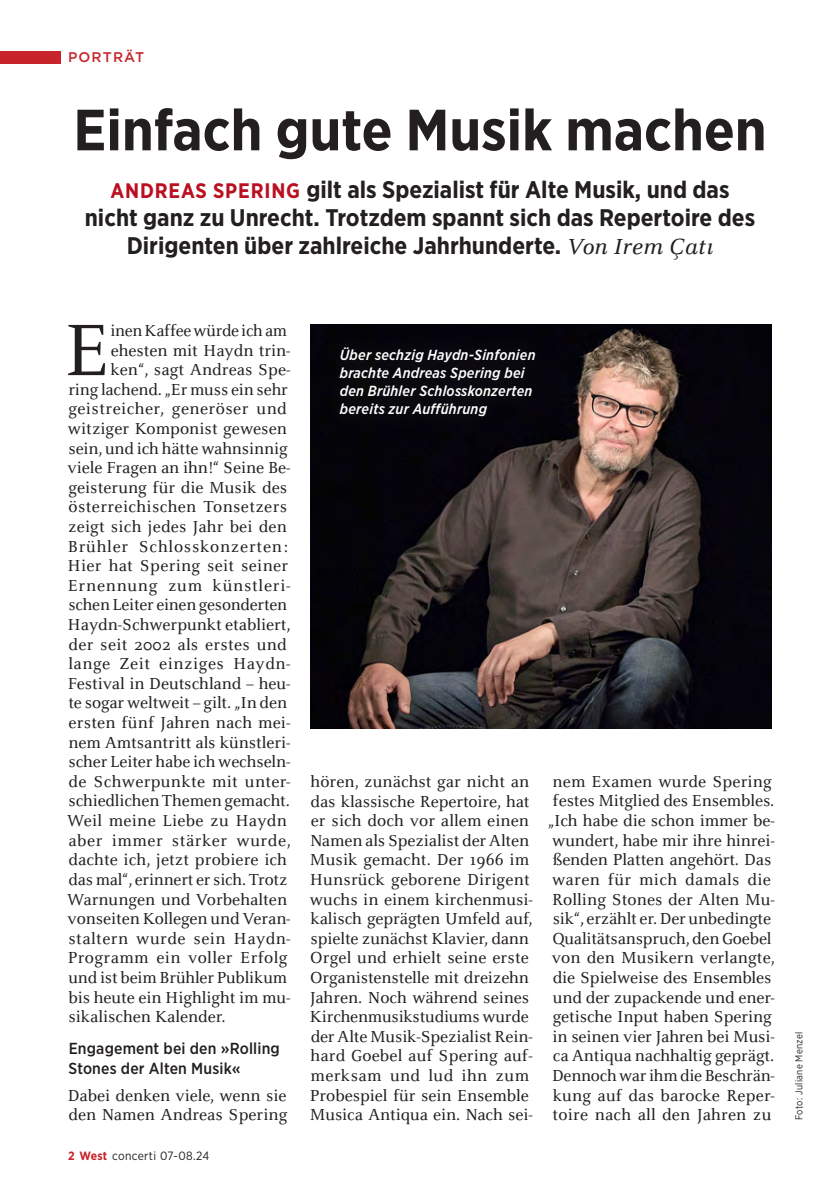
<style>
.page{position:relative;width:840px;height:1191px;background:#fff}
.page>*{position:absolute;margin:0;border:0;box-sizing:border-box;transform-origin:0 0}
.t1{font:76.8px "Celeste Small Text";color:#231f20;scale:.94 1}
.t2{font:700 58px "Gotham Narrow";color:#231f20}
.t3{font:700 24px/28px "Gotham Narrow";color:#231f20;text-align:center}
.t4{font:16.8px/19.6px "Celeste Small Text";letter-spacing:-.005em;color:#231f20;scale:.94 1}
.t5{font:16.8px "Celeste Small Text";letter-spacing:-.005em;color:#231f20;scale:.93 1}
.t6{font:16.8px "Celeste Small Text";letter-spacing:.02em;color:#231f20;scale:.94 1}
.t7{font:16.8px "Celeste Small Text";letter-spacing:.03em;color:#231f20;scale:.94 1}
.t8{font:16.8px "Celeste Small Text";letter-spacing:-.005em;color:#231f20;scale:.92 1}
.t9{font:16.8px "Celeste Small Text";letter-spacing:.035em;color:#231f20;scale:.94 1}
.t10{font:16.8px "Celeste Small Text";letter-spacing:.05em;color:#231f20;scale:.94 1}
.t11{font:16.8px "Celeste Small Text";letter-spacing:.025em;color:#231f20;scale:.94 1}
.t12{font:16.8px "Celeste Small Text";letter-spacing:.045em;color:#231f20;scale:.94 1}
.t13{font:16.8px "Celeste Small Text";letter-spacing:.015em;color:#231f20;scale:.94 1}
.t14{font:500 16px/19.6px "Gotham Narrow";letter-spacing:.01em;color:#231f20}
.t15{font:italic 500 14.6px/18px "Gotham Narrow";letter-spacing:.015em;color:#fff}
.t16{font:500 14px "Gotham";letter-spacing:.08em;color:#c8242b}
.t17{font:12px "Gotham Narrow";letter-spacing:.03em;color:#231f20}
.t18{font:10px "Gotham Narrow";letter-spacing:.03em;color:#231f20;scale:.95 1}
.s1{font-size:21px;color:#ba1021}
.s2{font-family:"Celeste Small Text";font-weight:400;font-style:italic;font-size:23px}
.s3{font-weight:700;color:#c8242b}
</style>
<div class="page">
<img style="left:310px;top:325px;width:461px;height:403px">
<div style="left:322px;top:331px;width:230px;height:103px;background:#08070d"></div>
<div style="left:0;top:51px;width:61px;height:12px;background:#c8242b"></div>
<p class="t16" style="left:68px;top:48px;width:78px">PORTRÄT</p>
<p class="t2" style="left:73px;top:93px;width:694px">Einfach gute Musik machen</p>
<p class="t3" style="left:85px;top:175px;width:671px"><span class="s1">ANDREAS SPERING</span> gilt als Spezialist für Alte Musik, und das nicht ganz zu Unrecht. Trotzdem spannt sich das Repertoire des<br>Dirigenten über zahlreiche Jahrhunderte. <span class="s2">Von Irem Çatı</span></p>
<p class="t1" style="left:64px;top:308px;width:51px">E</p>
<p class="t8" style="left:110px;top:321px;width:193px">inen Kaffee würde ich am</p>
<p class="t4" style="left:111px;top:341px;width:193px">ehesten mit Haydn trin-</p>
<p class="t4" style="left:110px;top:360px;width:193px">ken“, sagt Andreas Spe-</p>
<p class="t5" style="left:68px;top:380px;width:237px">ring lachend. „Er muss ein sehr</p>
<p class="t7" style="left:68px;top:400px;width:234px">geistreicher, generöser und</p>
<p class="t4" style="left:68px;top:419px;width:234px">witziger Komponist gewesen</p>
<p class="t5" style="left:68px;top:439px;width:237px">sein, und ich hätte wahnsinnig</p>
<p class="t4" style="left:68px;top:458px;width:239px">viele Fragen an ihn!“ Seine Be-</p>
<p class="t4" style="left:68px;top:478px;width:234px">geisterung für die Musik des</p>
<p class="t6" style="left:69px;top:498px;width:234px">österreichischen Tonsetzers</p>
<p class="t4" style="left:68px;top:517px;width:234px">zeigt sich jedes Jahr bei den</p>
<p class="t10" style="left:68px;top:537px;width:236px">Brühler Schlosskonzerten:</p>
<p class="t6" style="left:68px;top:556px;width:236px">Hier hat Spering seit seiner</p>
<p class="t12" style="left:68px;top:576px;width:238px">Ernennung zum künstleri-</p>
<p class="t8" style="left:68px;top:596px;width:239px">schen Leiter einen gesonderten</p>
<p class="t4" style="left:68px;top:615px;width:239px">Haydn-Schwerpunkt etabliert,</p>
<p class="t6" style="left:68px;top:635px;width:233px">der seit 2002 als erstes und</p>
<p class="t9" style="left:68px;top:654px;width:238px">lange Zeit einziges Haydn-</p>
<p class="t4" style="left:68px;top:674px;width:238px">Festival in Deutschland – heu-</p>
<p class="t4" style="left:68px;top:693px;width:234px">te sogar weltweit – gilt. „In den</p>
<p class="t4" style="left:69px;top:713px;width:237px">ersten fünf Jahren nach mei-</p>
<p class="t4" style="left:68px;top:733px;width:238px">nem Amtsantritt als künstleri-</p>
<p class="t4" style="left:68px;top:752px;width:238px">scher Leiter habe ich wechseln-</p>
<p class="t6" style="left:68px;top:772px;width:238px">de Schwerpunkte mit unter-</p>
<p class="t5" style="left:68px;top:792px;width:239px">schiedlichen Themen gemacht.</p>
<p class="t13" style="left:67px;top:811px;width:235px">Weil meine Liebe zu Haydn</p>
<p class="t9" style="left:68px;top:831px;width:238px">aber immer stärker wurde,</p>
<p class="t4" style="left:68px;top:850px;width:234px">dachte ich, jetzt probiere ich</p>
<p class="t5" style="left:68px;top:870px;width:237px">das mal“, erinnert er sich. Trotz</p>
<p class="t4" style="left:67px;top:889px;width:235px">Warnungen und Vorbehalten</p>
<p class="t4" style="left:68px;top:909px;width:239px">vonseiten Kollegen und Veran-</p>
<p class="t7" style="left:68px;top:929px;width:238px">staltern wurde sein Haydn-</p>
<p class="t11" style="left:68px;top:948px;width:235px">Programm ein voller Erfolg</p>
<p class="t5" style="left:68px;top:968px;width:236px">und ist beim Brühler Publikum</p>
<p class="t4" style="left:68px;top:987px;width:238px">bis heute ein Highlight im mu-</p>
<p class="t4" style="left:68px;top:1007px;width:169px">sikalischen Kalender.</p>
<p class="t14" style="left:68px;top:1038px;width:213px">Engagement bei den »Rolling<br>Stones der Alten Musik«</p>
<p class="t4" style="left:68px;top:1085px;width:235px">Dabei denken viele, wenn sie den Namen Andreas Spering</p>
<p class="t17" style="left:68px;top:1148px;width:143px"><span class="s3">2 West</span> concerti 07-08.24</p>
<p class="t15" style="left:339px;top:346px;width:197px">Über sechzig Haydn-Sinfonien brachte Andreas Spering bei den Brühler Schlosskonzerten bereits zur Aufführung</p>
<p class="t4" style="left:309px;top:772px;width:239px">hören, zunächst gar nicht an das klassische Repertoire, hat er sich doch vor allem einen<br>Namen als Spezialist der Alten<br>Musik gemacht. Der 1966 im<br>Hunsrück geborene Dirigent wuchs in einem kirchenmusi&shy;kalisch geprägten Umfeld auf, spielte zunächst Klavier, dann<br>Orgel und erhielt seine erste<br>Organistenstelle mit dreizehn<br>Jahren. Noch während seines<br>Kirchenmusikstudiums wurde der Alte Musik-Spezialist Rein&shy;hard Goebel auf Spering auf&shy;merksam und lud ihn zum<br>Probespiel für sein Ensemble<br>Musica Antiqua ein. Nach sei-</p>
<p class="t4" style="left:547px;top:772px;width:243px;text-align:center">nem Examen wurde Spering festes Mitglied des Ensembles. „Ich habe die schon immer be&shy;wundert, habe mir ihre hinrei&shy;ßenden Platten angehört. Das waren für mich damals die<br>Rolling Stones der Alten Mu&shy;sik“, erzählt er. Der unbedingte<br>Qualitätsanspruch, den Goebel von den Musikern verlangte, die Spielweise des Ensembles und der zupackende und ener&shy;getische Input haben Spering in seinen vier Jahren bei Musi&shy;ca Antiqua nachhaltig geprägt.<br>Dennoch war ihm die Beschrän&shy;kung auf das barocke Reper&shy;toire nach all den Jahren zu</p>
<p class="t18" style="left:792px;top:1120px;width:95px;rotate:-90deg">Foto: Juliane Menzel</p>
</div>
